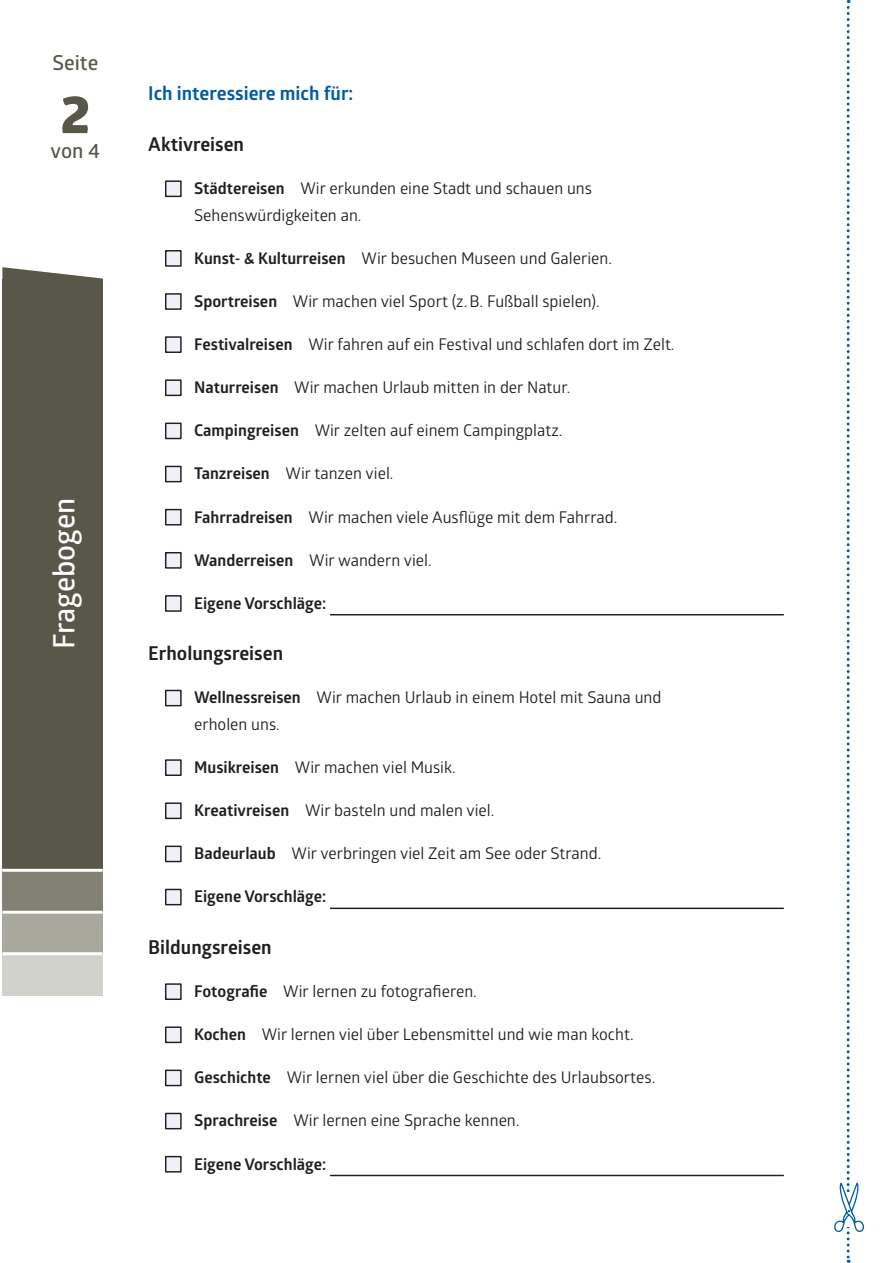
<style>
.page{position:relative;width:893px;height:1263px;background:#fff}
.page>*{position:absolute;margin:0;border:0;box-sizing:border-box;transform-origin:0 0}
.t1{font:800 52.95px "Glober";color:#58574a}
.t2{font:600 29.4px "Glober";color:#fff}
.t3{font:600 20.55px "Glober";color:#58574a}
.t4{font:700 19.05px "Glober";color:#231f20}
.t5{font:700 19.05px "Glober";color:#015ca3}
.t6{font:16.2px/26.4px "Glober";color:#231f20}
.t7{font:700 16.2px "Glober";color:#231f20}
.s1{font-weight:700}
</style>
<div class="page">
<svg style="left:834px;top:0;width:30px;height:1263px"></svg>
<div style="left:166px;top:181px;width:15px;height:15px;background:#eef2f8"></div>
<div style="left:165px;top:180px;width:17px;height:17px;border:1px solid #231f20"></div>
<div style="left:166px;top:251px;width:15px;height:15px;background:#eef2f8"></div>
<div style="left:165px;top:250px;width:17px;height:17px;border:1px solid #231f20"></div>
<div style="left:166px;top:294px;width:15px;height:15px;background:#eef2f8"></div>
<div style="left:165px;top:293px;width:17px;height:17px;border:1px solid #231f20"></div>
<div style="left:166px;top:337px;width:15px;height:15px;background:#eef2f8"></div>
<div style="left:165px;top:336px;width:17px;height:17px;border:1px solid #231f20"></div>
<div style="left:166px;top:380px;width:15px;height:15px;background:#eef2f8"></div>
<div style="left:165px;top:379px;width:17px;height:17px;border:1px solid #231f20"></div>
<div style="left:166px;top:423px;width:15px;height:16px;background:#eef2f8"></div>
<div style="left:165px;top:423px;width:17px;height:16px;border:1px solid #231f20"></div>
<div style="left:166px;top:466px;width:15px;height:16px;background:#eef2f8"></div>
<div style="left:165px;top:466px;width:17px;height:16px;border:1px solid #231f20"></div>
<div style="left:166px;top:510px;width:15px;height:15px;background:#eef2f8"></div>
<div style="left:165px;top:509px;width:17px;height:17px;border:1px solid #231f20"></div>
<div style="left:166px;top:553px;width:15px;height:15px;background:#eef2f8"></div>
<div style="left:165px;top:552px;width:17px;height:17px;border:1px solid #231f20"></div>
<div style="left:166px;top:596px;width:15px;height:15px;background:#eef2f8"></div>
<div style="left:165px;top:595px;width:17px;height:17px;border:1px solid #231f20"></div>
<hr style="left:330px;top:614px;width:453px;height:1px;background:#231f20">
<div style="left:166px;top:690px;width:15px;height:16px;background:#eef2f8"></div>
<div style="left:165px;top:690px;width:17px;height:16px;border:1px solid #231f20"></div>
<div style="left:166px;top:760px;width:15px;height:15px;background:#eef2f8"></div>
<div style="left:165px;top:759px;width:17px;height:17px;border:1px solid #231f20"></div>
<div style="left:166px;top:803px;width:15px;height:15px;background:#eef2f8"></div>
<div style="left:165px;top:802px;width:17px;height:17px;border:1px solid #231f20"></div>
<div style="left:166px;top:846px;width:15px;height:16px;background:#eef2f8"></div>
<div style="left:165px;top:846px;width:17px;height:16px;border:1px solid #231f20"></div>
<div style="left:166px;top:889px;width:15px;height:16px;background:#eef2f8"></div>
<div style="left:165px;top:889px;width:17px;height:16px;border:1px solid #231f20"></div>
<hr style="left:330px;top:908px;width:453px;height:1px;background:#231f20">
<div style="left:166px;top:984px;width:15px;height:15px;background:#eef2f8"></div>
<div style="left:165px;top:983px;width:17px;height:17px;border:1px solid #231f20"></div>
<div style="left:166px;top:1027px;width:15px;height:15px;background:#eef2f8"></div>
<div style="left:165px;top:1026px;width:17px;height:17px;border:1px solid #231f20"></div>
<div style="left:166px;top:1070px;width:15px;height:16px;background:#eef2f8"></div>
<div style="left:165px;top:1070px;width:17px;height:16px;border:1px solid #231f20"></div>
<div style="left:166px;top:1113px;width:15px;height:16px;background:#eef2f8"></div>
<div style="left:165px;top:1113px;width:17px;height:16px;border:1px solid #231f20"></div>
<div style="left:166px;top:1157px;width:15px;height:15px;background:#eef2f8"></div>
<div style="left:165px;top:1156px;width:17px;height:17px;border:1px solid #231f20"></div>
<hr style="left:330px;top:1175px;width:453px;height:1px;background:#231f20">
<div style="left:2px;top:279px;width:100px;height:589px;background:#58574a"></div>
<div style="left:2px;top:870px;width:100px;height:42px;background:#828173"></div>
<div style="left:2px;top:912px;width:100px;height:42px;background:#a8a89d"></div>
<div style="left:2px;top:954px;width:100px;height:42px;background:#d1d2cc"></div>
<hr style="left:2px;top:869px;width:100px;height:3px;background:#fff">
<hr style="left:2px;top:911px;width:100px;height:3px;background:#fff">
<hr style="left:2px;top:952px;width:100px;height:3px;background:#fff">
<svg style="left:2px;top:267px;width:100px;height:12px"></svg>
<p class="t3" style="left:52px;top:51px;width:47px">Seite</p>
<h1 class="t1" style="left:61px;top:84px;width:31px">2</h1>
<p class="t3" style="left:51px;top:139px;width:51px">von 4</p>
<h2 class="t2" style="left:47px;top:649px;width:153px;rotate:-90deg">Fragebogen</h2>
<p class="t5" style="left:148px;top:86px;width:207px">Ich interessiere mich für:</p>
<p class="t4" style="left:148px;top:137px;width:97px">Aktivreisen</p>
<p class="t6" style="left:194px;top:177px;width:399px"><span class="s1">Städtereisen</span> Wir erkunden eine Stadt und schauen uns<br>Sehenswürdigkeiten an.</p>
<p class="t6" style="left:194px;top:247px;width:419px"><span class="s1">Kunst- &amp; Kulturreisen</span> Wir besuchen Museen und Galerien.</p>
<p class="t6" style="left:194px;top:290px;width:407px"><span class="s1">Sportreisen</span> Wir machen viel Sport (z. B. Fußball spielen).</p>
<p class="t6" style="left:194px;top:333px;width:482px"><span class="s1">Festivalreisen</span> Wir fahren auf ein Festival und schlafen dort im Zelt.</p>
<p class="t6" style="left:194px;top:376px;width:378px"><span class="s1">Naturreisen</span> Wir machen Urlaub mitten in der Natur.</p>
<p class="t6" style="left:194px;top:419px;width:370px"><span class="s1">Campingreisen</span> Wir zelten auf einem Campingplatz.</p>
<p class="t6" style="left:194px;top:462px;width:201px"><span class="s1">Tanzreisen</span> Wir tanzen viel.</p>
<p class="t6" style="left:194px;top:505px;width:425px"><span class="s1">Fahrradreisen</span> Wir machen viele Ausflüge mit dem Fahrrad.</p>
<p class="t6" style="left:194px;top:549px;width:239px"><span class="s1">Wanderreisen</span> Wir wandern viel.</p>
<p class="t7" style="left:194px;top:597px;width:134px">Eigene Vorschläge:</p>
<p class="t4" style="left:148px;top:647px;width:136px">Erholungsreisen</p>
<p class="t6" style="left:194px;top:686px;width:469px"><span class="s1">Wellnessreisen</span> Wir machen Urlaub in einem Hotel mit Sauna und erholen uns.</p>
<p class="t6" style="left:194px;top:756px;width:263px"><span class="s1">Musikreisen</span> Wir machen viel Musik.</p>
<p class="t6" style="left:194px;top:799px;width:302px"><span class="s1">Kreativreisen</span> Wir basteln und malen viel.</p>
<p class="t6" style="left:194px;top:842px;width:409px"><span class="s1">Badeurlaub</span> Wir verbringen viel Zeit am See oder Strand.</p>
<p class="t7" style="left:194px;top:891px;width:134px">Eigene Vorschläge:</p>
<p class="t4" style="left:148px;top:940px;width:125px">Bildungsreisen</p>
<p class="t6" style="left:194px;top:980px;width:284px"><span class="s1">Fotografie</span> Wir lernen zu fotografieren.</p>
<p class="t6" style="left:194px;top:1023px;width:441px"><span class="s1">Kochen</span> Wir lernen viel über Lebensmittel und wie man kocht.</p>
<p class="t6" style="left:194px;top:1066px;width:463px"><span class="s1">Geschichte</span> Wir lernen viel über die Geschichte des Urlaubsortes.</p>
<p class="t6" style="left:194px;top:1109px;width:327px"><span class="s1">Sprachreise</span> Wir lernen eine Sprache kennen.</p>
<p class="t7" style="left:194px;top:1158px;width:134px">Eigene Vorschläge:</p>
</div>
